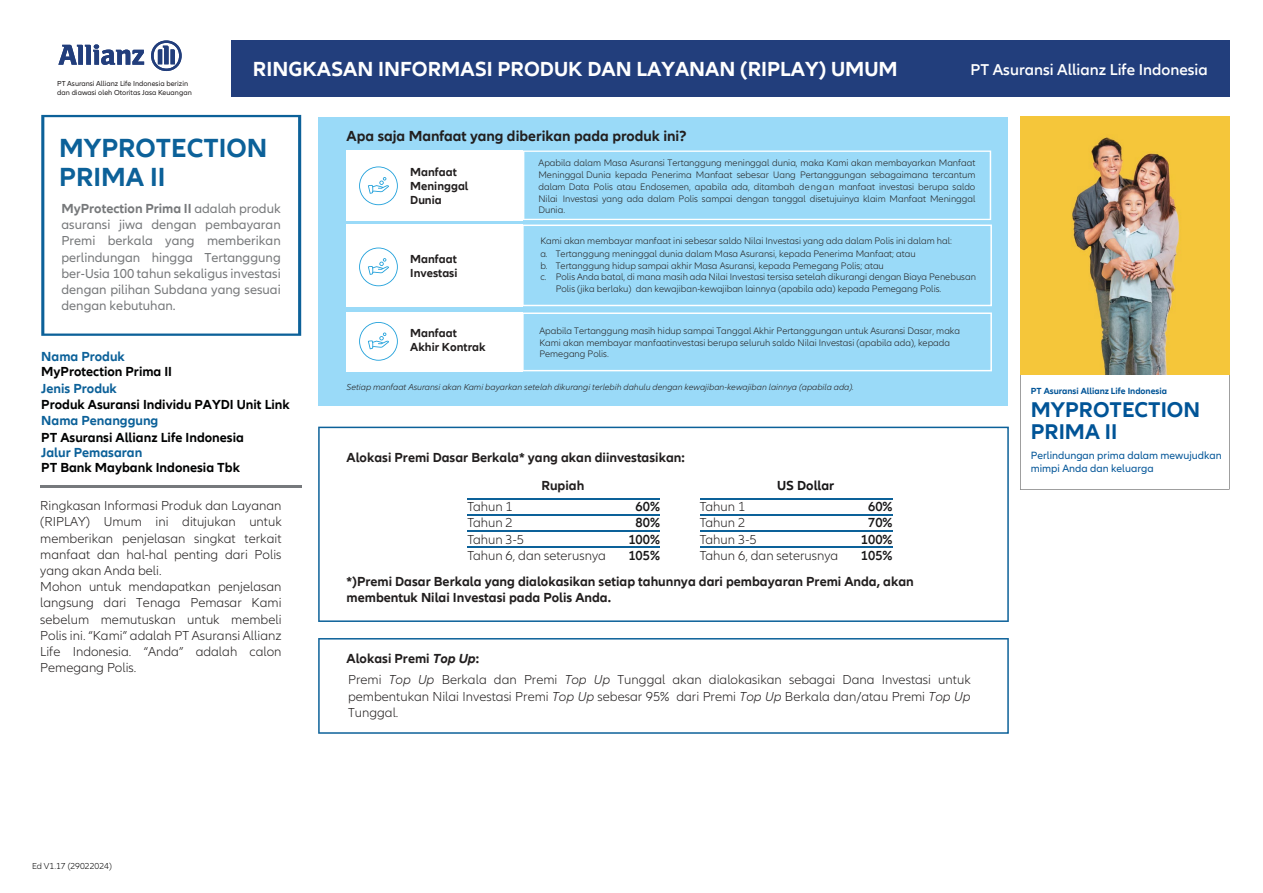
<style>
.page{position:relative;width:1263px;height:893px;background:#fff}
.page>*{position:absolute;margin:0;border:0;box-sizing:border-box;transform-origin:0 0}
.t1{font:700 27px/28.5px "Allianz Neo";color:#0c6199}
.t2{font:700 21.9px/21.9px "Allianz Neo";color:#005497}
.t3{font:700 21px "Allianz Neo";color:#fff}
.t4{font:600 16.2px "Allianz Neo";color:#fff}
.t5{font:700 15px "Allianz Neo";color:#221f1f}
.t6{font:300 13.5px/16.2px "Allianz Neo";color:#221f1f}
.t7{font:13.5px/16.2px "Allianz Neo";color:#77797b;text-align:justify}
.t8{font:700 13.5px/16.2px "Allianz Neo";color:#221f1f}
.t9{font:700 13.5px "Allianz Neo";color:#010202}
.t10{font:700 13.5px "Allianz Neo";color:#0c6199}
.t11{font:600 13.5px/16.5px "Allianz Neo";color:#181718;text-align:center}
.t12{font:700 13.5px "Allianz Neo";color:#181718}
.t13{font:700 12px/14.4px "Allianz Neo";color:#221f1f}
.t14{font:10.95px/13px "Allianz Neo";color:#005497}
.t15{font:300 9.75px/11.7px "Allianz Neo";color:#221f1f}
.t16{font:700 9.15px "Allianz Neo";color:#005497}
.t17{font:italic 300 9px "Allianz Neo";color:#231f20}
.t18{font:300 9px "Allianz Neo";color:#000101}
.t19{font:7.5px/9px "Allianz Neo";color:#221f1f}
.s1{font-weight:700}
.s2{font-style:italic}
</style>
<div class="page">
<div style="left:318px;top:118px;width:689px;height:288px;background:#9adaf8"></div>
<svg style="left:41px;top:115px;width:260px;height:221px"></svg>
<div style="left:347px;top:151px;width:175px;height:69px;background:#fff"></div>
<svg style="left:359px;top:166px;width:39px;height:39px;background:#e5f4fa"></svg>
<div style="left:347px;top:313px;width:175px;height:58px;background:#fff"></div>
<svg style="left:359px;top:322px;width:39px;height:39px;background:#e5f4fa"></svg>
<svg style="left:522px;top:312px;width:470px;height:59px"></svg>
<div style="left:347px;top:225px;width:175px;height:81px;background:#fff"></div>
<svg style="left:359px;top:248px;width:39px;height:38px"></svg>
<svg style="left:522px;top:151px;width:470px;height:155px"></svg>
<svg style="left:1020px;top:116px;width:1px;height:373px"></svg>
<svg style="left:318px;top:427px;width:691px;height:195px"></svg>
<hr style="left:467px;top:498px;width:193px;height:1px;background:#0c6199">
<hr style="left:467px;top:514px;width:193px;height:1px;background:#0c6199">
<hr style="left:467px;top:546px;width:193px;height:2px;background:#0c6199">
<hr style="left:467px;top:530px;width:193px;height:1px;background:#0c6199">
<hr style="left:700px;top:498px;width:192px;height:1px;background:#0c6199">
<hr style="left:700px;top:514px;width:192px;height:1px;background:#0c6199">
<hr style="left:700px;top:546px;width:192px;height:2px;background:#0c6199">
<hr style="left:700px;top:530px;width:192px;height:1px;background:#0c6199">
<div style="left:231px;top:40px;width:998px;height:56px;background:#223e7c"></div>
<svg style="left:58px;top:44px;width:86px;height:21px"></svg>
<svg style="left:151px;top:40px;width:31px;height:31px"></svg>
<svg style="left:318px;top:638px;width:691px;height:96px"></svg>
<img style="left:1021px;top:116px;width:208px;height:259px">
<p class="t19" style="left:57px;top:79px;width:136px">PT Asuransi Allianz Life Indonesia berizin dan diawasi oleh Otoritas Jasa Keuangan</p>
<h3 class="t3" style="left:253px;top:57px;width:646px">RINGKASAN INFORMASI PRODUK DAN LAYANAN (RIPLAY) UMUM</h3>
<h3 class="t4" style="left:970px;top:60px;width:239px">PT Asuransi Allianz Life Indonesia</h3>
<h1 class="t1" style="left:59px;top:135px;width:210px">MYPROTECTION<br>PRIMA II</h1>
<h3 class="t7" style="left:61px;top:201px;width:221px"><span class="s1">MyProtection Prima II</span> adalah produk asuransi jiwa dengan pembayaran Premi berkala yang memberikan perlindungan hingga Tertanggung ber-Usia 100 tahun sekaligus investasi dengan pilihan Subdana yang sesuai dengan kebutuhan.</h3>
<h3 class="t10" style="left:41px;top:349px;width:85px">Nama Produk</h3>
<h3 class="t10" style="left:41px;top:381px;width:77px">Jenis Produk</h3>
<h3 class="t9" style="left:41px;top:396px;width:250px">Produk Asuransi Individu PAYDI Unit Link</h3>
<h3 class="t10" style="left:41px;top:413px;width:119px">Nama Penanggung</h3>
<h3 class="t9" style="left:41px;top:430px;width:204px">PT Asuransi Allianz Life Indonesia</h3>
<h3 class="t10" style="left:41px;top:445px;width:103px">Jalur Pemasaran</h3>
<h3 class="t9" style="left:41px;top:364px;width:132px">MyProtection Prima II</h3>
<h3 class="t9" style="left:41px;top:460px;width:200px">PT Bank Maybank Indonesia Tbk</h3>
<p class="t6" style="left:40px;top:498px;width:243px">Ringkasan Informasi Produk dan Layanan (RIPLAY) Umum ini ditujukan untuk memberikan penjelasan singkat terkait manfaat dan hal-hal penting dari Polis yang akan Anda beli.<br>Mohon untuk mendapatkan penjelasan langsung dari Tenaga Pemasar Kami sebelum memutuskan untuk membeli Polis ini. “Kami” adalah PT Asuransi Allianz Life Indonesia. “Anda” adalah calon Pemegang Polis.</p>
<h3 class="t5" style="left:347px;top:128px;width:341px">Apa saja Manfaat yang diberikan pada produk ini?</h3>
<p class="t13" style="left:410px;top:165px;width:60px">Manfaat<br>Meninggal<br>Dunia</p>
<p class="t13" style="left:410px;top:252px;width:49px">Manfaat<br>Investasi</p>
<p class="t15" style="left:538px;top:158px;width:438px;text-align:justify">Apabila dalam Masa Asuransi Tertanggung meninggal dunia, maka Kami akan membayarkan Manfaat Meninggal Dunia kepada Penerima Manfaat sebesar Uang Pertanggungan sebagaimana tercantum dalam Data Polis atau Endosemen, apabila ada, ditambah dengan manfaat investasi berupa saldo Nilai Investasi yang ada dalam Polis sampai dengan tanggal disetujuinya klaim Manfaat Meninggal Dunia.</p>
<p class="t15" style="left:540px;top:236px;width:413px">Kami akan membayar manfaat ini sebesar saldo Nilai Investasi yang ada dalam Polis ini dalam hal:</p>
<p class="t15" style="left:540px;top:248px;width:9px;text-align:justify">a. b. c.</p>
<p class="t15" style="left:556px;top:248px;width:422px">Tertanggung meninggal dunia dalam Masa Asuransi, kepada Penerima Manfaat; atau<br>Tertanggung hidup sampai akhir Masa Asuransi, kepada Pemegang Polis; atau<br>Polis Anda batal, di mana masih ada Nilai Investasi tersisa setelah dikurangi dengan Biaya Penebusan Polis (jika berlaku) dan kewajiban-kewajiban lainnya (apabila ada) kepada Pemegang Polis.</p>
<p class="t13" style="left:410px;top:326px;width:77px">Manfaat<br>Akhir Kontrak</p>
<p class="t15" style="left:539px;top:325px;width:422px">Apabila Tertanggung masih hidup sampai Tanggal Akhir Pertanggungan untuk Asuransi Dasar, maka<br>Kami akan membayar manfaatinvestasi berupa seluruh saldo Nilai Investasi (apabila ada), kepada<br>Pemegang Polis.</p>
<p class="t17" style="left:347px;top:382px;width:509px">Setiap manfaat Asuransi akan Kami bayarkan setelah dikurangi terlebih dahulu dengan kewajiban-kewajiban lainnya (apabila ada).</p>
<h3 class="t8" style="left:347px;top:449px;width:340px">Alokasi Premi Dasar Berkala* yang akan diinvestasikan:</h3>
<h3 class="t8" style="left:541px;top:477px;width:44px">Rupiah</h3>
<h3 class="t12" style="left:777px;top:477px;width:59px">US Dollar</h3>
<h3 class="t6" style="left:467px;top:498px;width:58px">Tahun 1<br>Tahun 2<br>Tahun 3-5</h3>
<h3 class="t11" style="left:628px;top:498px;width:33px">60%<br>80%<br>100%</h3>
<h3 class="t6" style="left:467px;top:548px;width:140px">Tahun 6, dan seterusnya</h3>
<h3 class="t11" style="left:628px;top:548px;width:33px">105%</h3>
<h3 class="t6" style="left:700px;top:498px;width:58px">Tahun 1<br>Tahun 2<br>Tahun 3-5</h3>
<h3 class="t11" style="left:861px;top:498px;width:33px">60%<br>70%<br>100%</h3>
<h3 class="t6" style="left:700px;top:548px;width:140px">Tahun 6, dan seterusnya</h3>
<h3 class="t11" style="left:861px;top:548px;width:33px">105%</h3>
<h3 class="t8" style="left:347px;top:574px;width:569px">*)Premi Dasar Berkala yang dialokasikan setiap tahunnya dari pembayaran Premi Anda, akan membentuk Nilai Investasi pada Polis Anda.</h3>
<h3 class="t8" style="left:347px;top:651px;width:134px">Alokasi Premi <span class="s2">Top Up</span>:</h3>
<h3 class="t6" style="left:348px;top:672px;width:624px;text-align:justify">Premi <span class="s2">Top Up</span> Berkala dan Premi <span class="s2">Top Up</span> Tunggal akan dialokasikan sebagai Dana Investasi untuk pembentukan Nilai Investasi Premi <span class="s2">Top Up</span> sebesar 95% dari Premi <span class="s2">Top Up</span> Berkala dan/atau Premi <span class="s2">Top Up </span>Tunggal.</h3>
<p class="t16" style="left:1031px;top:385px;width:138px">PT Asuransi Allianz Life Indonesia</p>
<h2 class="t2" style="left:1031px;top:400px;width:171px">MYPROTECTION<br>PRIMA II</h2>
<p class="t14" style="left:1031px;top:449px;width:192px">Perlindungan prima dalam mewujudkan mimpi Anda dan keluarga</p>
<p class="t18" style="left:32px;top:860px;width:81px">Ed V1.17 (29022024)</p>
<p class="t18" style="left:56px;top:860px;width:52px">9 (2 12 02 )</p>
<p class="t18" style="left:56px;top:860px;width:35px">26 010</p>
<p class="t18" style="left:56px;top:860px;width:35px">52 1 1</p>
<p class="t18" style="left:56px;top:860px;width:21px">6 8</p>
<p class="t18" style="left:104px;top:860px;width:6px">3</p>
</div>
